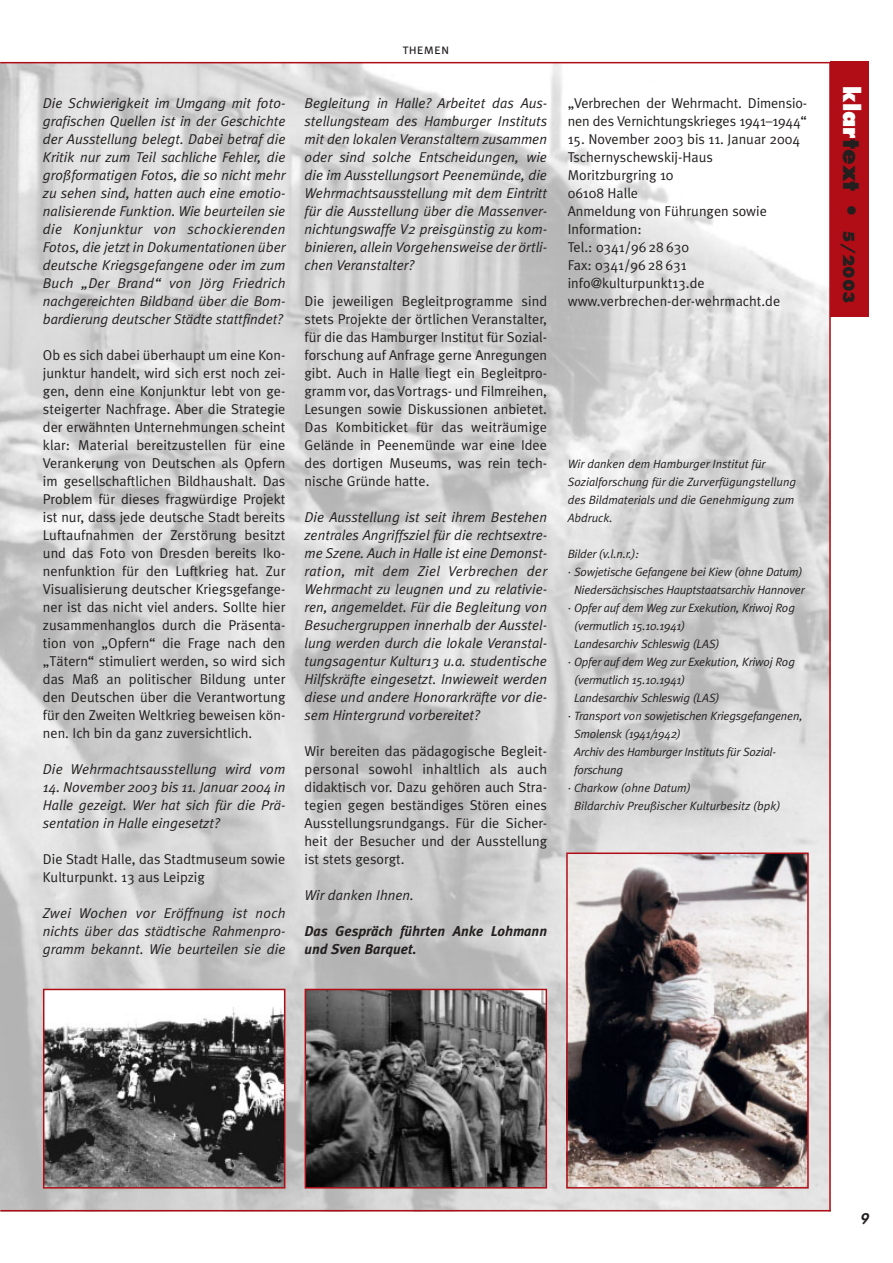
<style>
.page{position:relative;width:893px;height:1263px;background:#fff}
.page>*{position:absolute;margin:0;border:0;box-sizing:border-box;transform-origin:0 0}
.t1{font:800 15px "Futura";color:#231f1f}
.t2{font:14.25px/18px "Meta Plus Normal";color:#231f1f;text-align:justify}
.t3{font:italic 14.25px/18px "Meta Plus Normal";color:#231f1f;text-align:justify}
.t4{font:italic 700 14.25px/18px "Meta Plus";color:#231f1f}
.t5{font:14.25px "Meta Plus Normal Caps";color:#231f1f}
.t6{font:italic 800 14.25px "Futura";color:#231f1f}
.t7{font:italic 12px/18px "Meta Plus Normal";letter-spacing:-.015em;color:#231f1f}
.s1{font-size:22.5px;color:#fff}
.s2{font-size:22.5px}
</style>
<div class="page">
<img style="left:0;top:63px;width:829px;height:1147px">
<div style="left:830px;top:62px;width:38px;height:255px;background:#b10d16"></div>
<hr style="left:0;top:62px;width:868px;height:1px;background:#b10d16">
<hr style="left:0;top:1210px;width:830px;height:1px;background:#b10d16">
<hr style="left:829px;top:63px;width:1px;height:1148px;background:#b10d16">
<img style="left:46px;top:996px;width:236px;height:190px">
<div style="left:43px;top:989px;width:242px;height:200px;border:2px solid #b10d16"></div>
<img style="left:307px;top:992px;width:237px;height:194px">
<div style="left:304px;top:989px;width:243px;height:200px;border:2px solid #b10d16"></div>
<img style="left:569px;top:856px;width:236px;height:330px">
<div style="left:566px;top:853px;width:242px;height:336px;border:2px solid #b10d16"></div>
<p class="t3" style="left:43px;top:95px;width:244px">Die Schwierigkeit im Umgang mit foto&shy;grafischen Quellen ist in der Geschichte der Ausstellung belegt. Dabei betraf die Kritik nur zum Teil sachliche Fehler, die großformatigen Fotos, die so nicht mehr zu sehen sind, hatten auch eine emotio&shy;nalisierende Funktion. Wie beurteilen sie die Konjunktur von schockierenden Fotos, die jetzt in Dokumentationen über deutsche Kriegsgefangene oder im zum Buch „Der Brand“ von Jörg Friedrich nachgereichten Bildband über die Bom&shy;bardierung deutscher Städte stattfindet?</p>
<p class="t2" style="left:43px;top:347px;width:244px">Ob es sich dabei überhaupt um eine Kon&shy;junktur handelt, wird sich erst noch zei&shy;gen, denn eine Konjunktur lebt von ge&shy;steigerter Nachfrage. Aber die Strategie der erwähnten Unternehmungen scheint klar: Material bereitzustellen für eine Verankerung von Deutschen als Opfern im gesellschaftlichen Bildhaushalt. Das Problem für dieses fragwürdige Projekt ist nur, dass jede deutsche Stadt bereits Luftaufnahmen der Zerstörung besitzt und das Foto von Dresden bereits Iko&shy;nenfunktion für den Luftkrieg hat. Zur Visualisierung deutscher Kriegsgefange&shy;ner ist das nicht viel anders. Sollte hier zusammenhanglos durch die Präsenta&shy;tion von „Opfern“ die Frage nach den „Tätern“ stimuliert werden, so wird sich das Maß an politischer Bildung unter den Deutschen über die Verantwortung für den Zweiten Weltkrieg beweisen kön&shy;nen. Ich bin da ganz zuversichtlich.</p>
<p class="t3" style="left:43px;top:761px;width:244px">Die Wehrmachtsausstellung wird vom</p>
<p class="t3" style="left:43px;top:779px;width:244px">14. November 2003 bis 11. Januar 2004 in Halle gezeigt. Wer hat sich für die Prä&shy;sentation in Halle eingesetzt?</p>
<p class="t2" style="left:43px;top:851px;width:244px">Die Stadt Halle, das Stadtmuseum sowie<br>Kulturpunkt. 13 aus Leipzig</p>
<p class="t3" style="left:43px;top:905px;width:244px">Zwei Wochen vor Eröffnung ist noch nichts über das städtische Rahmenpro&shy;gramm bekannt. Wie beurteilen sie die</p>
<p class="t5" style="left:402px;top:41px;width:48px">themen</p>
<p class="t3" style="left:304px;top:95px;width:244px">Begleitung in Halle? Arbeitet das Aus&shy;stellungsteam des Hamburger Instituts mit den lokalen Veranstaltern zusammen oder sind solche Entscheidungen, wie die im Ausstellungsort Peenemünde, die Wehrmachtsausstellung mit dem Eintritt für die Ausstellung über die Massenver&shy;nichtungswaffe V2 preisgünstig zu kom&shy;binieren, allein Vorgehensweise der örtli&shy;chen Veranstalter?</p>
<p class="t2" style="left:304px;top:293px;width:244px">Die jeweiligen Begleitprogramme sind stets Projekte der örtlichen Veranstalter, für die das Hamburger Institut für Sozial&shy;forschung auf Anfrage gerne Anregungen gibt. Auch in Halle liegt ein Begleitpro&shy;gramm vor, das Vortrags- und Filmreihen, Lesungen sowie Diskussionen anbietet.<br>Das Kombiticket für das weiträumige Gelände in Peenemünde war eine Idee des dortigen Museums, was rein tech&shy;nische Gründe hatte.</p>
<p class="t3" style="left:304px;top:509px;width:244px">Die Ausstellung ist seit ihrem Bestehen zentrales Angriffsziel für die rechtsextre&shy;me Szene. Auch in Halle ist eine Demonst&shy;ration, mit dem Ziel Verbrechen der Wehrmacht zu leugnen und zu relativie&shy;ren, angemeldet. Für die Begleitung von Besuchergruppen innerhalb der Ausstel&shy;lung werden durch die lokale Veranstal&shy;tungsagentur Kultur13 u.a. studentische Hilfskräfte eingesetzt. Inwieweit werden diese und andere Honorarkräfte vor die&shy;sem Hintergrund vorbereitet?</p>
<p class="t2" style="left:304px;top:743px;width:244px">Wir bereiten das pädagogische Begleit&shy;personal sowohl inhaltlich als auch didaktisch vor. Dazu gehören auch Stra&shy;tegien gegen beständiges Stören eines Ausstellungsrundgangs. Für die Sicher&shy;heit der Besucher und der Ausstellung ist stets gesorgt.</p>
<p class="t3" style="left:304px;top:887px;width:111px">Wir danken Ihnen.</p>
<p class="t4" style="left:304px;top:923px;width:244px">Das Gespräch führten Anke Lohmann und Sven Barquet.</p>
<p class="t2" style="left:567px;top:95px;width:241px">„Verbrechen der Wehrmacht. Dimensio&shy;nen des Vernichtungskrieges 1941–1944“</p>
<p class="t2" style="left:567px;top:131px;width:234px;text-align:left">15. November 2003 bis 11. Januar 2004<br>Tschernyschewskij-Haus<br>Moritzburgring 10<br>06108 Halle<br>Anmeldung von Führungen sowie<br>Information:<br>Tel.: 0341/96 28 630<br>Fax: 0341/96 28 631 info@kulturpunkt13.de www.verbrechen-der-wehrmacht.de</p>
<p class="t7" style="left:567px;top:456px;width:230px">Wir danken dem Hamburger Institut für Sozialforschung für die Zurverfügungstellung des Bildmaterials und die Genehmigung zum Abdruck.</p>
<p class="t7" style="left:567px;top:546px;width:73px">Bilder (v.l.n.r.):</p>
<p class="t7" style="left:567px;top:564px;width:236px">· Sowjetische Gefangene bei Kiew (ohne Datum)</p>
<p class="t7" style="left:574px;top:582px;width:232px">Niedersächsisches Hauptstaatsarchiv Hannover</p>
<p class="t7" style="left:567px;top:600px;width:229px">· Opfer auf dem Weg zur Exekution, Kriwoj Rog</p>
<p class="t7" style="left:574px;top:618px;width:113px">(vermutlich 15.10.1941)</p>
<p class="t7" style="left:574px;top:636px;width:147px">Landesarchiv Schleswig (LAS)</p>
<p class="t7" style="left:567px;top:654px;width:229px">· Opfer auf dem Weg zur Exekution, Kriwoj Rog</p>
<p class="t7" style="left:574px;top:672px;width:113px">(vermutlich 15.10.1941)</p>
<p class="t7" style="left:574px;top:690px;width:147px">Landesarchiv Schleswig (LAS)</p>
<p class="t7" style="left:567px;top:708px;width:236px">· Transport von sowjetischen Kriegsgefangenen,</p>
<p class="t7" style="left:574px;top:726px;width:108px">Smolensk (1941/1942)</p>
<p class="t7" style="left:574px;top:744px;width:203px">Archiv des Hamburger Instituts für Sozial-</p>
<p class="t7" style="left:574px;top:762px;width:50px">forschung</p>
<p class="t7" style="left:567px;top:780px;width:125px">· Charkow (ohne Datum)</p>
<p class="t7" style="left:574px;top:798px;width:208px">Bildarchiv Preußischer Kulturbesitz (bpk)</p>
<p class="t1" style="left:855px;top:86px;width:219px;rotate:90deg"><span class="s1">klar</span><span class="s2">text •</span> 5/2003</p>
<p class="t6" style="left:860px;top:1212px;width:10px">9</p>
</div>
